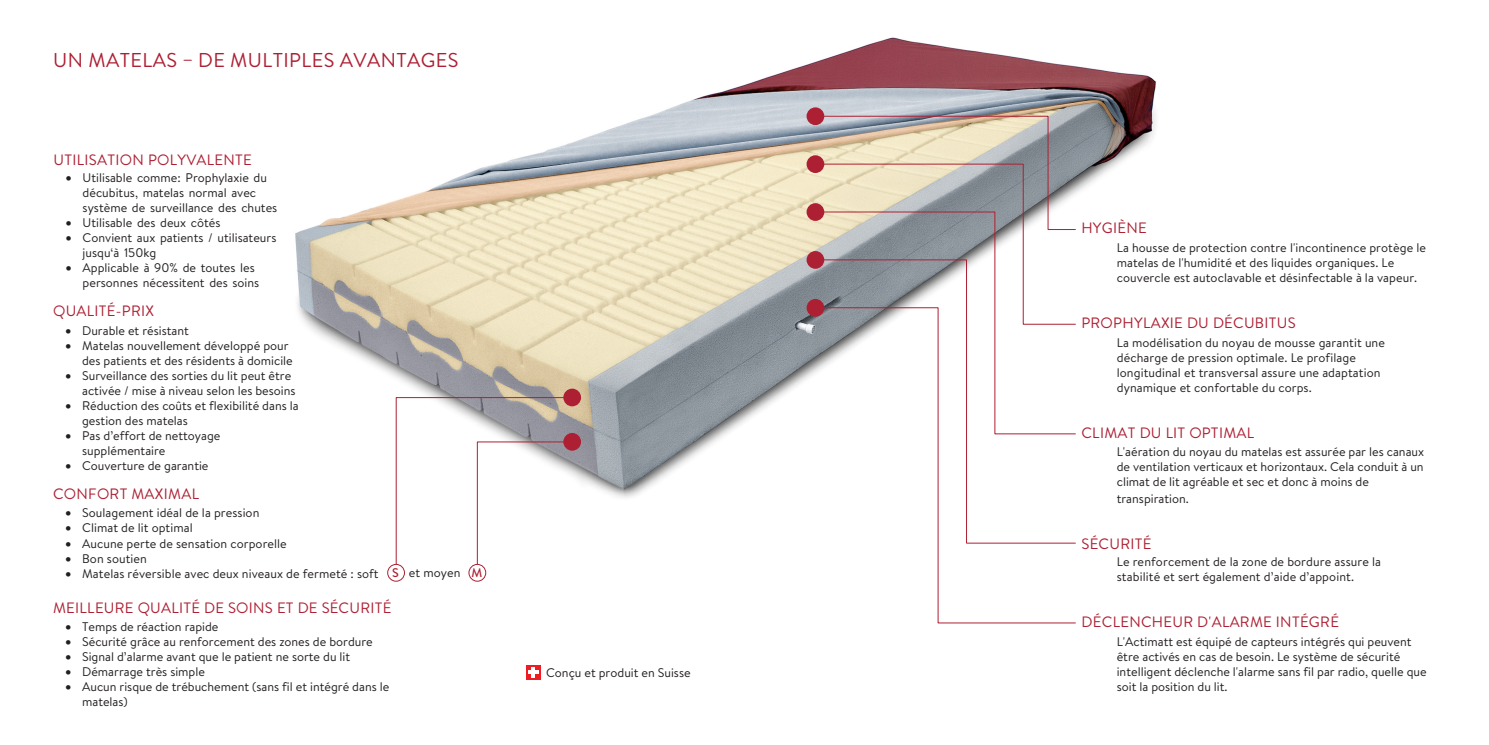
<style>
.page{position:relative;width:1489px;height:745px;background:#fff}
.page>*{position:absolute;margin:0;border:0;box-sizing:border-box;transform-origin:0 0}
.Titel{font:20px "Brandon Text";letter-spacing:.02em;color:#ad2033}
.Untertitel{font:15px "Brandon Text";letter-spacing:.02em;color:#ad2033}
.Copy{font:12.5px/15px "Brandon Text";color:#231f20}
.Untertitel-2{font:12.5px/15px "Brandon Text";color:#231f20}
.t1{font:500 12.5px "Brandon Text";color:#ad2033}
</style>
<div class="page">
<img style="left:295px;top:37px;width:861px;height:461px">
<div style="left:806px;top:203px;width:18px;height:18px;background:#ad2033;border-radius:50%"></div>
<div style="left:806px;top:251px;width:18px;height:17px;background:#ad2033;border-radius:50%"></div>
<div style="left:563px;top:388px;width:18px;height:18px;background:#ad2033;border-radius:50%"></div>
<div style="left:563px;top:432px;width:18px;height:18px;background:#ad2033;border-radius:50%"></div>
<div style="left:806px;top:155px;width:18px;height:18px;background:#ad2033;border-radius:50%"></div>
<div style="left:806px;top:107px;width:18px;height:18px;background:#ad2033;border-radius:50%"></div>
<div style="left:806px;top:299px;width:18px;height:17px;background:#ad2033;border-radius:50%"></div>
<svg style="left:815px;top:115px;width:261px;height:96px;background:#c1baaf"></svg>
<svg style="left:815px;top:211px;width:261px;height:48px"></svg>
<svg style="left:815px;top:259px;width:261px;height:47px"></svg>
<svg style="left:815px;top:306px;width:261px;height:317px"></svg>
<svg style="left:395px;top:396px;width:177px;height:167px"></svg>
<div style="left:526px;top:664px;width:14px;height:14px;background:#ee1d23"></div>
<hr style="left:531px;top:666px;width:4px;height:11px;background:#fff">
<svg style="left:528px;top:670px;width:11px;height:3px"></svg>
<div style="left:387px;top:563px;width:18px;height:18px;border:1px solid #ad2033;border-radius:50%"></div>
<div style="left:468px;top:563px;width:18px;height:18px;border:1px solid #ad2033;border-radius:50%"></div>
<p class="Titel" style="left:53px;top:47px;width:406px">UN MATELAS – DE MULTIPLES AVANTAGES</p>
<p class="Untertitel" style="left:54px;top:149px;width:200px">UTILISATION POLYVALENTE</p>
<p class="Copy" style="left:83px;top:170px;width:196px;text-indent:-17px">• Utilisable comme: Prophylaxie du décubitus, matelas normal avec système de surveillance des chutes</p>
<p class="Copy" style="left:66px;top:215px;width:156px">• Utilisable des deux côtés</p>
<p class="Copy" style="left:83px;top:230px;width:195px;text-indent:-17px">• Convient aux patients / utilisateurs jusqu‘à 150kg</p>
<p class="Copy" style="left:83px;top:260px;width:178px;text-indent:-17px">• Applicable à 90% de toutes les personnes nécessitent des soins</p>
<p class="Untertitel" style="left:53px;top:301px;width:103px">QUALITÉ-PRIX</p>
<p class="Untertitel-2" style="left:65px;top:323px;width:125px">• Durable et résistant</p>
<p class="Untertitel-2" style="left:82px;top:338px;width:212px;text-indent:-17px">• Matelas nouvellement développé pour des patients et des résidents à domicile</p>
<p class="Untertitel-2" style="left:82px;top:368px;width:215px;text-indent:-17px">• Surveillance des sorties du lit peut être activée / mise à niveau selon les besoins</p>
<p class="Untertitel-2" style="left:82px;top:398px;width:218px;text-indent:-17px">• Réduction des coûts et flexibilité dans la gestion des matelas</p>
<p class="Untertitel-2" style="left:82px;top:428px;width:140px;text-indent:-17px">• Pas d’effort de nettoyage supplémentaire</p>
<p class="Untertitel-2" style="left:65px;top:458px;width:145px">• Couverture de garantie</p>
<p class="Untertitel" style="left:53px;top:482px;width:147px">CONFORT MAXIMAL</p>
<p class="Copy" style="left:65px;top:505px;width:195px">• Soulagement idéal de la pression</p>
<p class="Copy" style="left:65px;top:520px;width:129px">• Climat de lit optimal</p>
<p class="Copy" style="left:65px;top:535px;width:223px">• Aucune perte de sensation corporelle</p>
<p class="Copy" style="left:65px;top:550px;width:83px">• Bon soutien</p>
<p class="Copy" style="left:65px;top:565px;width:315px">• Matelas réversible avec deux niveaux de fermeté : soft</p>
<p class="Untertitel" style="left:53px;top:597px;width:340px">MEILLEURE QUALITÉ DE SOINS ET DE SÉCURITÉ</p>
<p class="Copy" style="left:65px;top:618px;width:154px">• Temps de réaction rapide</p>
<p class="Copy" style="left:65px;top:633px;width:309px">• Sécurité grâce au renforcement des zones de bordure</p>
<p class="Copy" style="left:65px;top:648px;width:286px">• Signal d’alarme avant que le patient ne sorte du lit</p>
<p class="Copy" style="left:65px;top:663px;width:141px">• Démarrage très simple</p>
<p class="Copy" style="left:82px;top:678px;width:309px;text-indent:-17px">• Aucun risque de trébuchement (sans fil et intégré dans le matelas)</p>
<p class="t1" style="left:392px;top:564px;width:8px">S</p>
<p class="t1" style="left:471px;top:564px;width:12px">M</p>
<p class="Copy" style="left:409px;top:564px;width:53px">et moyen</p>
<p class="Copy" style="left:546px;top:663px;width:146px">Conçu et produit en Suisse</p>
<p class="Untertitel" style="left:1081px;top:218px;width:67px">HYGIÈNE</p>
<p class="Copy" style="left:1116px;top:240px;width:311px">La housse de protection contre l'incontinence protège le matelas de l'humidité et des liquides organiques. Le couvercle est autoclavable et désinfectable à la vapeur.</p>
<p class="Untertitel" style="left:1081px;top:312px;width:216px">PROPHYLAXIE DU DÉCUBITUS</p>
<p class="Copy" style="left:1116px;top:334px;width:270px">La modélisation du noyau de mousse garantit une décharge de pression optimale. Le profilage longitudinal et transversal assure une adaptation dynamique et confortable du corps.</p>
<p class="Untertitel" style="left:1081px;top:422px;width:174px">CLIMAT DU LIT OPTIMAL</p>
<p class="Copy" style="left:1116px;top:444px;width:309px;text-align:justify">L'aération du noyau du matelas est assurée par les canaux de ventilation verticaux et horizontaux. Cela conduit à un climat de lit agréable et sec et donc à moins de</p>
<p class="Copy" style="left:1116px;top:490px;width:74px">transpiration.</p>
<p class="Untertitel" style="left:1081px;top:533px;width:72px">SÉCURITÉ</p>
<p class="Copy" style="left:1116px;top:553px;width:266px">Le renforcement de la zone de bordure assure la stabilité et sert également d’aide d’appoint.</p>
<p class="Untertitel" style="left:1081px;top:611px;width:259px">DÉCLENCHEUR D'ALARME INTÉGRÉ</p>
<p class="Copy" style="left:1116px;top:633px;width:311px">L'Actimatt est équipé de capteurs intégrés qui peuvent être activés en cas de besoin. Le système de sécurité intelligent déclenche l'alarme sans fil par radio, quelle que soit la position du lit.</p>
</div>
